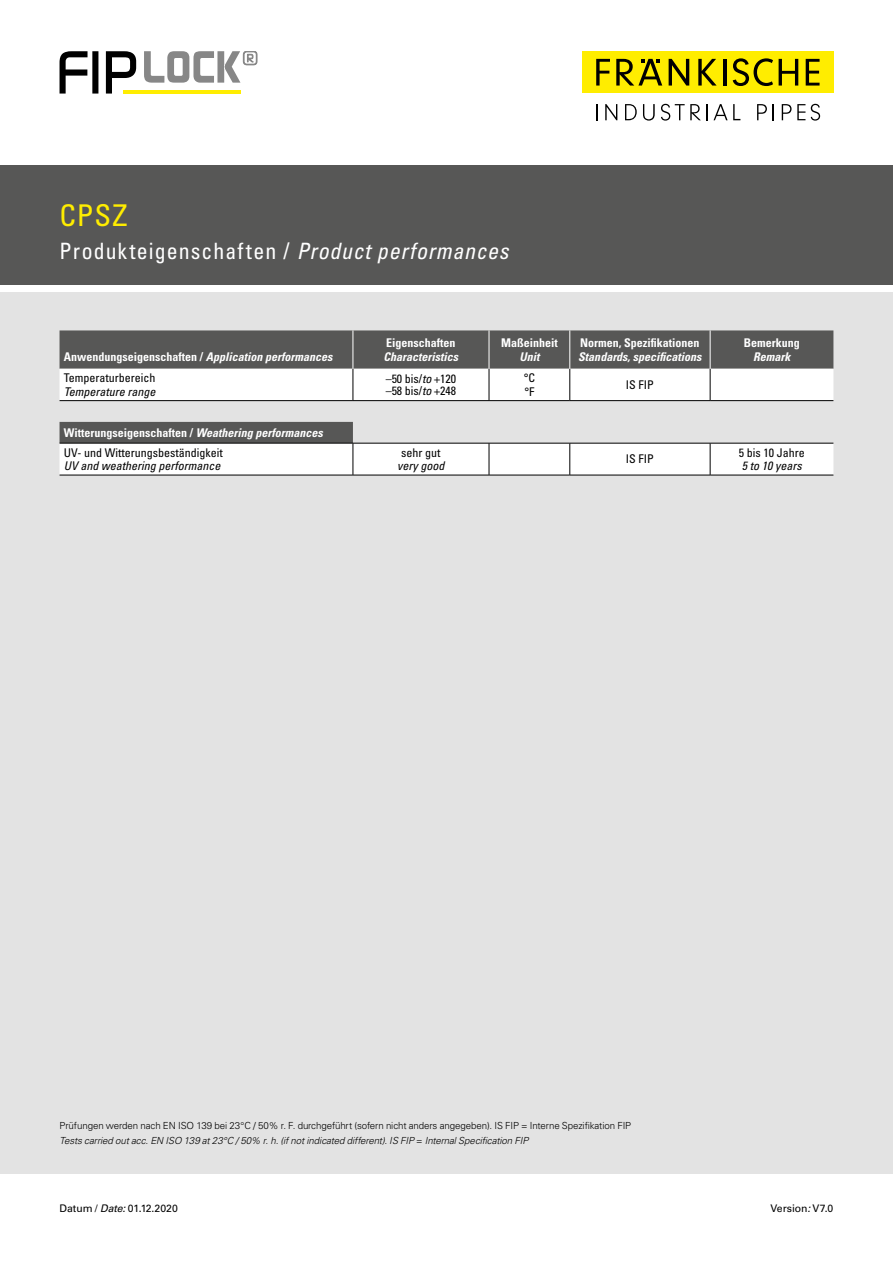
<style>
.page{position:relative;width:893px;height:1263px;background:#fff}
.page>*{position:absolute;margin:0;border:0;box-sizing:border-box;transform-origin:0 0}
.t1{font:condensed 30px "Univers LT Pro";color:#ffed00}
.t2{font:condensed 22.5px "Univers LT Pro";letter-spacing:.05em;color:#fff}
.t3{font:condensed 12px/12px "Univers LT Pro";color:#000}
.t4{font:700 condensed 12px "Univers LT Pro";color:#fff}
.t5{font:italic condensed 12px "Univers LT Pro";color:#000}
.t6{font:italic 700 condensed 12px "Univers LT Pro";color:#fff}
.t7{font:10.5px "Univers LT Pro 55 Roman";letter-spacing:-.005em;color:#000}
.t8{font:300 9.75px "Univers LT Pro 45";letter-spacing:-.01em;color:#000}
.t9{font:italic 300 9.75px "Univers LT Pro 45";letter-spacing:-.01em;color:#000}
.s1{font-style:italic}
.s2{font-weight:700;color:#fff}
.s3{font-weight:700;font-style:italic;color:#fff}
.s4{font-family:"Univers LT Pro 55";font-style:italic}
</style>
<div class="page">
<div style="left:0;top:293px;width:893px;height:881px;background:#e3e3e3"></div>
<div style="left:0;top:165px;width:893px;height:119px;background:#575756"></div>
<div style="left:582px;top:51px;width:251px;height:42px;background:#ffed00"></div>
<svg style="left:596px;top:59px;width:14px;height:27px"></svg>
<svg style="left:616px;top:59px;width:46px;height:27px"></svg>
<svg style="left:669px;top:59px;width:20px;height:27px"></svg>
<svg style="left:698px;top:59px;width:19px;height:27px"></svg>
<hr style="left:723px;top:59px;width:3px;height:27px;background:#000">
<svg style="left:733px;top:58px;width:40px;height:28px"></svg>
<svg style="left:779px;top:59px;width:19px;height:27px"></svg>
<svg style="left:806px;top:59px;width:13px;height:27px"></svg>
<svg style="left:596px;top:104px;width:2px;height:16px"></svg>
<svg style="left:605px;top:104px;width:12px;height:16px"></svg>
<svg style="left:625px;top:104px;width:12px;height:16px"></svg>
<svg style="left:643px;top:104px;width:12px;height:17px"></svg>
<svg style="left:707px;top:104px;width:33px;height:16px"></svg>
<svg style="left:757px;top:104px;width:10px;height:16px"></svg>
<svg style="left:773px;top:104px;width:1px;height:16px"></svg>
<svg style="left:782px;top:104px;width:9px;height:16px"></svg>
<svg style="left:797px;top:104px;width:8px;height:16px"></svg>
<svg style="left:661px;top:104px;width:40px;height:17px"></svg>
<svg style="left:811px;top:104px;width:9px;height:17px"></svg>
<svg style="left:144px;top:51px;width:113px;height:32px"></svg>
<svg style="left:60px;top:51px;width:76px;height:43px"></svg>
<hr style="left:123px;top:90px;width:118px;height:4px;background:#ffed00">
<div style="left:60px;top:330px;width:773px;height:39px;background:#575756"></div>
<svg style="left:60px;top:369px;width:773px;height:106px;fill:#fff"></svg>
<hr style="left:353px;top:369px;width:1px;height:31px;background:#000">
<hr style="left:489px;top:369px;width:1px;height:31px;background:#000">
<hr style="left:570px;top:369px;width:1px;height:31px;background:#000">
<hr style="left:353px;top:443px;width:1px;height:32px;background:#000">
<hr style="left:489px;top:443px;width:1px;height:32px;background:#000">
<hr style="left:570px;top:443px;width:1px;height:32px;background:#000">
<hr style="left:60px;top:400px;width:293px;height:1px;background:#000">
<hr style="left:353px;top:400px;width:136px;height:1px;background:#000">
<hr style="left:489px;top:400px;width:81px;height:1px;background:#000">
<hr style="left:570px;top:400px;width:140px;height:1px;background:#000">
<hr style="left:710px;top:369px;width:1px;height:31px;background:#000">
<hr style="left:710px;top:400px;width:123px;height:1px;background:#000">
<hr style="left:710px;top:443px;width:1px;height:32px;background:#000">
<hr style="left:60px;top:475px;width:293px;height:1px;background:#000">
<hr style="left:353px;top:475px;width:136px;height:1px;background:#000">
<hr style="left:489px;top:475px;width:81px;height:1px;background:#000">
<hr style="left:570px;top:475px;width:140px;height:1px;background:#000">
<hr style="left:710px;top:475px;width:123px;height:1px;background:#000">
<hr style="left:60px;top:443px;width:293px;height:1px;background:#000">
<hr style="left:353px;top:443px;width:136px;height:1px;background:#000">
<hr style="left:489px;top:443px;width:81px;height:1px;background:#000">
<hr style="left:570px;top:443px;width:140px;height:1px;background:#000">
<hr style="left:710px;top:443px;width:123px;height:1px;background:#000">
<hr style="left:353px;top:330px;width:1px;height:39px;background:#fff">
<hr style="left:489px;top:330px;width:1px;height:39px;background:#fff">
<hr style="left:569px;top:330px;width:1px;height:39px;background:#fff">
<hr style="left:710px;top:330px;width:1px;height:39px;background:#fff">
<h1 class="t1" style="left:60px;top:196px;width:70px">CPSZ</h1>
<h2 class="t2" style="left:60px;top:236px;width:450px">Produkteigenschaften / <span class="s1">Product performances</span></h2>
<p class="t4" style="left:64px;top:349px;width:270px">Anwendungseigenschaften / <span class="s1">Application performances</span></p>
<p class="t4" style="left:386px;top:336px;width:71px">Eigenschaften</p>
<p class="t6" style="left:384px;top:349px;width:76px">Characteristics</p>
<p class="t4" style="left:501px;top:336px;width:58px">Maßeinheit</p>
<p class="t6" style="left:519px;top:349px;width:22px">Unit</p>
<p class="t4" style="left:580px;top:336px;width:121px">Normen, Spezifikationen</p>
<p class="t6" style="left:578px;top:349px;width:125px">Standards, specifications</p>
<p class="t3" style="left:64px;top:372px;width:93px">Temperaturbereich</p>
<p class="t5" style="left:64px;top:384px;width:93px">Temperature range</p>
<p class="t3" style="left:64px;top:422px;width:261px;line-height:20px"><span class="s2">Witterungseigenschaften /</span> <span class="s3">Weathering performances<br></span>UV- und Witterungsbeständigkeit</p>
<p class="t5" style="left:64px;top:458px;width:158px">UV and weathering performance</p>
<p class="t3" style="left:386px;top:372px;width:72px">–50 bis/<span class="s1">to</span> +120 –58 bis/<span class="s1">to</span> +248</p>
<p class="t3" style="left:524px;top:371px;width:13px;line-height:13.5px">°C °F</p>
<p class="t3" style="left:626px;top:378px;width:30px">IS FIP</p>
<p class="t3" style="left:401px;top:446px;width:41px">sehr gut</p>
<p class="t5" style="left:397px;top:458px;width:49px">very good</p>
<p class="t3" style="left:626px;top:453px;width:30px">IS FIP</p>
<p class="t4" style="left:744px;top:336px;width:57px">Bemerkung</p>
<p class="t6" style="left:753px;top:349px;width:39px">Remark</p>
<p class="t3" style="left:739px;top:446px;width:67px">5 bis 10 Jahre</p>
<p class="t5" style="left:742px;top:458px;width:61px">5 to 10 years</p>
<p class="t8" style="left:60px;top:1119px;width:573px">Prüfungen werden nach EN ISO 139 bei 23°C / 50% r. F. durchgeführt (sofern nicht anders angegeben). IS FIP = Interne Spezifikation FIP</p>
<p class="t9" style="left:60px;top:1134px;width:470px">Tests carried out acc. EN ISO 139 at 23°C / 50% r. h. (if not indicated different). IS FIP = Internal Specification FIP</p>
<p class="t7" style="left:60px;top:1201px;width:120px">Datum / <span class="s4">Date:</span> 01.12.2020</p>
<p class="t7" style="left:770px;top:1201px;width:64px">Version<span class="s4">:</span> V7.0</p>
</div>
